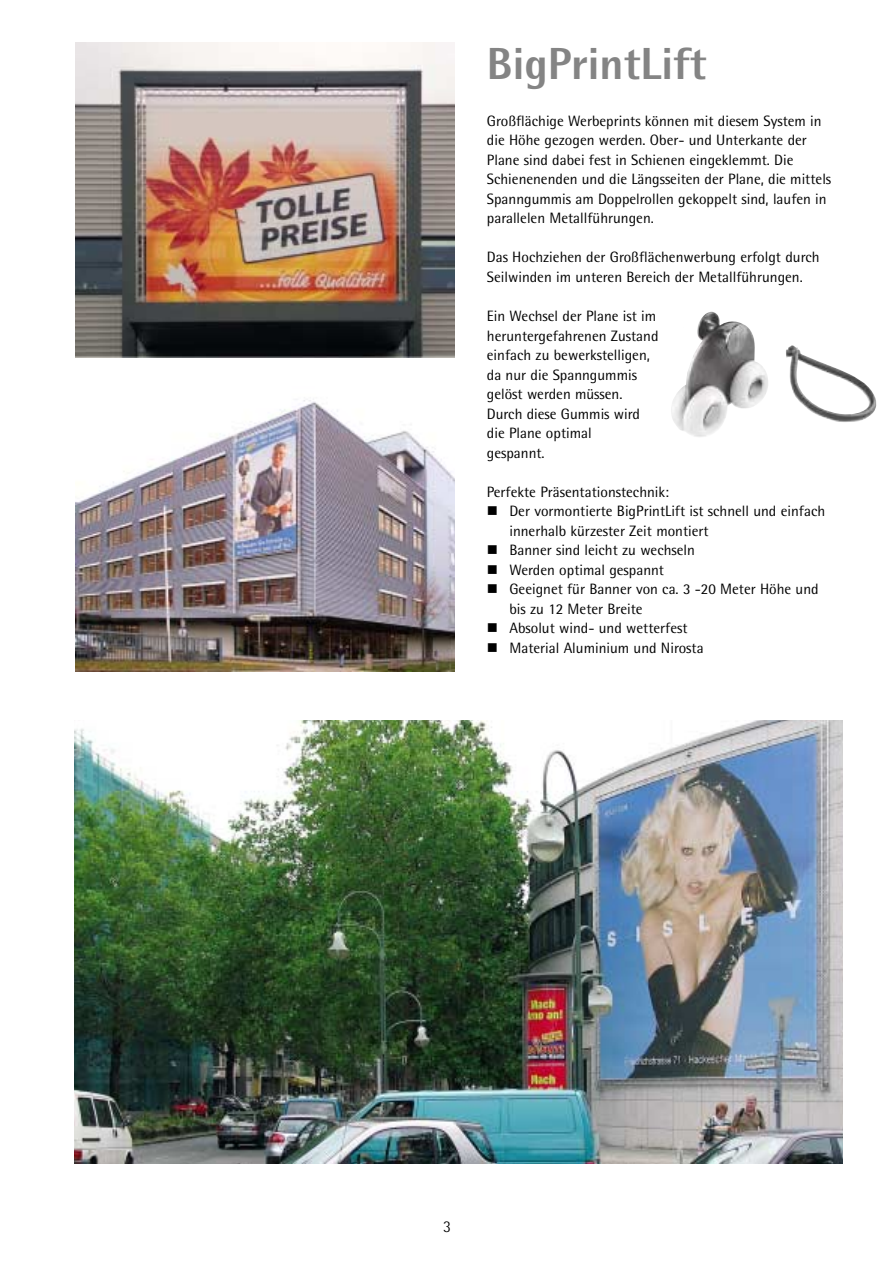
<style>
.page{position:relative;width:893px;height:1262px;background:#fff}
.page>*{position:absolute;margin:0;border:0;box-sizing:border-box;transform-origin:0 0}
.t1{font:800 45px "AT Rotis Semi Sans";color:#848484}
.t2{font:300 16.5px "AT Rotis Semi Sans";color:#000}
.t3{font:15px/19.5px "AT Rotis Semi Sans";color:#000}
</style>
<div class="page">
<img style="left:75px;top:721px;width:767px;height:442px">
<img style="left:75px;top:43px;width:380px;height:314px">
<img style="left:76px;top:400px;width:379px;height:271px">
<img style="left:671px;top:312px;width:205px;height:125px">
<h1 class="t1" style="left:487px;top:47px;width:221px">BigPrintLift</h1>
<p class="t3" style="left:487px;top:113px;width:346px">Großflächige Werbeprints können mit diesem System in die Höhe gezogen werden. Ober- und Unterkante der Plane sind dabei fest in Schienen eingeklemmt. Die Schienenenden und die Längsseiten der Plane, die mittels Spanngummis am Doppelrollen gekoppelt sind, laufen in parallelen Metallführungen.</p>
<p class="t3" style="left:487px;top:249px;width:334px">Das Hochziehen der Großflächenwerbung erfolgt durch<br>Seilwinden im unteren Bereich der Metallführungen.</p>
<p class="t3" style="left:487px;top:308px;width:173px">Ein Wechsel der Plane ist im heruntergefahrenen Zustand einfach zu bewerkstelligen, da nur die Spanngummis gelöst werden müssen.<br>Durch diese Gummis wird die Plane optimal<br>gespannt.</p>
<p class="t3" style="left:509px;top:483px;width:317px;text-indent:-23px">Perfekte Präsentationstechnik:<br>Der vormontierte BigPrintLift ist schnell und einfach innerhalb kürzester Zeit montiert<br>Banner sind leicht zu wechseln<br>Werden optimal gespannt<br>Geeignet für Banner von ca. 3 -20 Meter Höhe und bis zu 12 Meter Breite<br>Absolut wind- und wetterfest<br>Material Aluminium und Nirosta</p>
<p class="t2" style="left:443px;top:1220px;width:9px">3</p>
</div>
